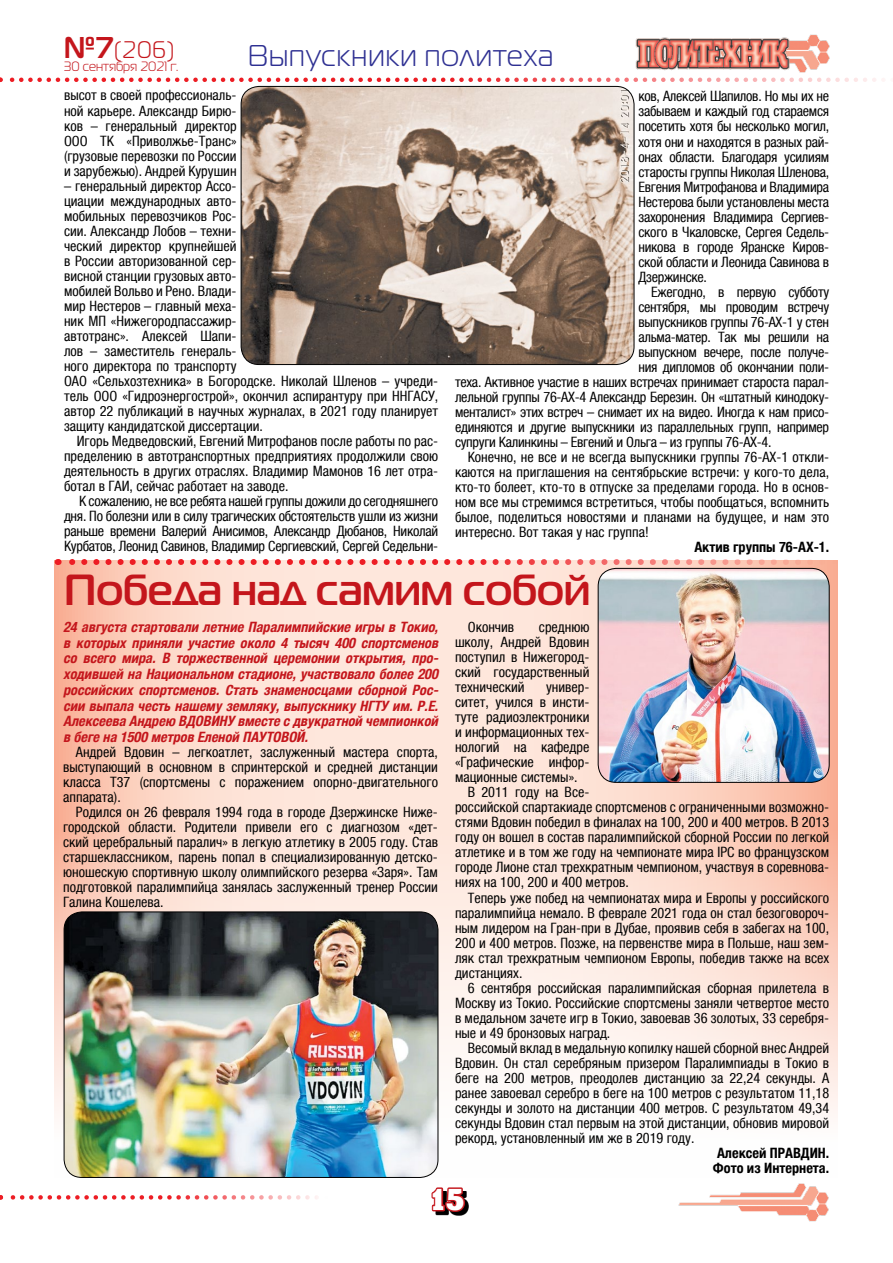
<style>
.page{position:relative;width:893px;height:1263px;background:#fff}
.page>*{position:absolute;margin:0;border:0;box-sizing:border-box;transform-origin:0 0}
.t1{font:700 43.5px "Magistral C";color:#c4161c}
.t2{font:30px "Magistral C";letter-spacing:.035em;color:#2e3092}
.t3{font:30px "Xenia Bold Cyrillic";color:#fff}
.t4{font:24px "Magistral C";color:#c4161c}
.t5{font:condensed 14.25px/15px "Helvetica Neue LTCYR";color:#000;text-align:justify}
.t6{font:condensed 14.25px "Helvetica Neue LTCYR";letter-spacing:-.02em;color:#000}
.t7{font:italic 700 condensed 14.25px/15.8px "Helvetica Neue LTCYR";color:#c4161c;text-align:justify}
.t8{font:700 condensed 14.25px/15px "Helvetica Neue LTCYR";color:#000}
.t9{font:13.5px "Magistral C";color:#c4161c}
.s1{font-weight:700;font-size:30px}
</style>
<div class="page">
<img style="left:793px;top:34px;width:36px;height:39px">
<img style="left:635px;top:37px;width:158px;height:34px">
<svg style="left:0;top:78px;width:884px;height:4px"></svg>
<svg style="left:0;top:1195px;width:317px;height:4px"></svg>
<img style="left:678px;top:1183px;width:151px;height:39px">
<svg style="left:435px;top:1201px;width:33px;height:14px"></svg>
<svg style="left:431px;top:1187px;width:36px;height:27px"></svg>
<svg style="left:54px;top:561px;width:783px;height:603px"></svg>
<svg style="left:58px;top:559px;width:764px;height:6px;background:#f8a69f"></svg>
<img style="left:598px;top:568px;width:231px;height:214px">
<div style="left:598px;top:568px;width:231px;height:214px;border:1px solid #000;border-radius:18px"></div>
<img style="left:64px;top:912px;width:374px;height:265px">
<div style="left:64px;top:912px;width:374px;height:266px;border:1px solid #000;border-radius:18px"></div>
<img style="left:241px;top:86px;width:393px;height:278px">
<div style="left:241px;top:86px;width:393px;height:279px;border:1px solid #000;border-radius:18px"></div>
<h3 class="t4" style="left:64px;top:37px;width:112px"><span class="s1">№7</span>(206)</h3>
<p class="t9" style="left:64px;top:59px;width:116px">30 сентября 2021 г.</p>
<h2 class="t2" style="left:248px;top:39px;width:307px">Выпускники политеха</h2>
<p class="t5" style="left:64px;top:88px;width:174px">высот в своей профессиональ&shy;ной карьере. Александр Бирю&shy;ков – генеральный директор ООО ТК «Приволжье-Транс» (грузовые перевозки по России и зарубежью). Андрей Курушин</p>
<p class="t5" style="left:64px;top:178px;width:376px;text-align:left">– генеральный директор Ассо-<br>циации международных авто-<br>мобильных перевозчиков Рос-<br>сии. Александр Лобов – техни-<br>ческий директор крупнейшей<br>в России авторизованной сер-<br>висной станции грузовых авто-<br>мобилей Вольво и Рено. Влади-<br>мир Нестеров – главный меха-<br>ник МП «Нижегородпассажир-<br>автотранс». Алексей Шапи-<br>лов – заместитель генераль-<br>ного директора по транспорту<br>ОАО «Сельхозтехника» в Богородске. Николай Шленов – учреди&shy;тель ООО «Гидроэнергострой», окончил аспирантуру при ННГАСУ, автор 22 публикаций в научных журналах, в 2021 году планирует защиту кандидатской диссертации.</p>
<p class="t5" style="left:64px;top:433px;width:376px;text-indent:13px">Игорь Медведовский, Евгений Митрофанов после работы по рас&shy;пределению в автотранспортных предприятиях продолжили свою деятельность в других отраслях. Владимир Мамонов 16 лет отра&shy;ботал в ГАИ, сейчас работает на заводе.</p>
<p class="t5" style="left:64px;top:493px;width:376px;text-indent:15px">К сожалению, не все ребята нашей группы дожили до сегодняшнего дня. По болезни или в силу трагических обстоятельств ушли из жизни раньше времени Валерий Анисимов, Александр Дюбанов, Николай Курбатов, Леонид Савинов, Владимир Сергиевский, Сергей Седельни-</p>
<p class="t5" style="left:638px;top:89px;width:192px">ков, Алексей Шапилов. Но мы их не забываем и каждый год стараемся посетить хотя бы несколько могил, хотя они и находятся в разных рай&shy;онах области. Благодаря усилиям старосты группы Николая Шленова, Евгения Митрофанова и Владимира Нестерова были установлены места захоронения Владимира Сергиев&shy;ского в Чкаловске, Сергея Седель&shy;никова в городе Яранске Киров&shy;ской области и Леонида Савинова в Дзержинске.</p>
<p class="t6" style="left:651px;top:284px;width:179px">Ежегодно, в первую субботу</p>
<p class="t6" style="left:638px;top:299px;width:192px">сентября, мы проводим встречу</p>
<p class="t6" style="left:638px;top:314px;width:192px">выпускников группы 76-АХ-1 у стен</p>
<p class="t6" style="left:638px;top:329px;width:192px">альма-матер. Так мы решили на</p>
<p class="t6" style="left:638px;top:344px;width:192px">выпускном вечере, после получе-</p>
<p class="t6" style="left:638px;top:359px;width:192px">ния дипломов об окончании поли-</p>
<p class="t6" style="left:455px;top:374px;width:376px">теха. Активное участие в наших встречах принимает староста парал-</p>
<p class="t6" style="left:455px;top:389px;width:376px">лельной группы 76-АХ-4 Александр Березин. Он «штатный кинодоку-</p>
<p class="t6" style="left:455px;top:404px;width:376px">менталист» этих встреч – снимает их на видео. Иногда к нам присо-</p>
<p class="t6" style="left:455px;top:419px;width:376px">единяются и другие выпускники из параллельных групп, например</p>
<p class="t6" style="left:455px;top:434px;width:318px">супруги Калинкины – Евгений и Ольга – из группы 76-АХ-4.</p>
<p class="t5" style="left:468px;top:449px;width:363px">Конечно, не все и не всегда выпускники группы 76-АХ-1 откли-</p>
<p class="t5" style="left:455px;top:464px;width:376px">каются на приглашения на сентябрьские встречи: у кого-то дела,</p>
<p class="t5" style="left:455px;top:479px;width:376px">кто-то болеет, кто-то в отпуске за пределами города. Но в основ-</p>
<p class="t5" style="left:455px;top:494px;width:376px">ном все мы стремимся встретиться, чтобы пообщаться, вспомнить</p>
<p class="t5" style="left:455px;top:509px;width:376px">былое, поделиться новостями и планами на будущее, и нам это</p>
<p class="t5" style="left:455px;top:524px;width:195px">интересно. Вот такая у нас группа!</p>
<p class="t8" style="left:694px;top:539px;width:136px">Актив группы 76-АХ-1.</p>
<h1 class="t1" style="left:64px;top:563px;width:527px">Победа над самим собой</h1>
<p class="t5" style="left:468px;top:620px;width:48px">Окончив</p>
<p class="t7" style="left:63px;top:619px;width:380px">24 августа стартовали летние Паралимпийские игры в Токио, в которых приняли участие около 4 тысяч 400 спортсменов со всего мира. В торжественной церемонии открытия, про&shy;ходившей на Национальном стадионе, участвовало более 200 российских спортсменов. Стать знаменосцами сборной Рос&shy;сии выпала честь нашему земляку, выпускнику НГТУ им. Р.Е.<br>Алексеева Андрею ВДОВИНУ вместе с двукратной чемпионкой в беге на 1500 метров Еленой ПАУТОВОЙ.</p>
<p class="t5" style="left:63px;top:745px;width:376px;text-indent:13px">Андрей Вдовин – легкоатлет, заслуженный мастера спорта, выступающий в основном в спринтерской и средней дистанции класса T37 (спортсмены с поражением опорно-двигательного аппарата).</p>
<p class="t5" style="left:63px;top:805px;width:376px;text-indent:13px">Родился он 26 февраля 1994 года в городе Дзержинске Ниже&shy;городской области. Родители привели его с диагнозом «дет&shy;ский церебральный паралич» в легкую атлетику в 2005 году. Став старшеклассником, парень попал в специализированную детско&shy;юношескую спортивную школу олимпийского резерва «Заря». Там подготовкой паралимпийца занялась заслуженный тренер России Галина Кошелева.</p>
<p class="t5" style="left:455px;top:620px;width:136px;text-indent:84px">среднюю школу, Андрей Вдовин поступил в Нижегород&shy;ский государственный технический</p>
<p class="t5" style="left:546px;top:680px;width:45px">универ-</p>
<p class="t5" style="left:455px;top:695px;width:136px">ситет, учился в инсти-</p>
<p class="t5" style="left:455px;top:710px;width:136px">туте радиоэлектроники</p>
<p class="t5" style="left:455px;top:725px;width:136px">и информационных тех-</p>
<p class="t5" style="left:455px;top:740px;width:136px">нологий на кафедре</p>
<p class="t5" style="left:455px;top:755px;width:136px">«Графические инфор-</p>
<p class="t5" style="left:455px;top:770px;width:124px">мационные системы».</p>
<p class="t5" style="left:468px;top:785px;width:123px">В 2011 году на Все-</p>
<p class="t5" style="left:455px;top:800px;width:376px">российской спартакиаде спортсменов с ограниченными возможно-</p>
<p class="t5" style="left:455px;top:815px;width:376px">стями Вдовин победил в финалах на 100, 200 и 400 метров. В 2013</p>
<p class="t5" style="left:455px;top:830px;width:376px">году он вошел в состав паралимпийской сборной России по легкой</p>
<p class="t5" style="left:455px;top:845px;width:376px">атлетике и в том же году на чемпионате мира IPC во французском</p>
<p class="t5" style="left:455px;top:860px;width:376px">городе Лионе стал трехкратным чемпионом, участвуя в соревнова-</p>
<p class="t5" style="left:455px;top:875px;width:175px">ниях на 100, 200 и 400 метров.</p>
<p class="t5" style="left:468px;top:890px;width:363px">Теперь уже побед на чемпионатах мира и Европы у российского</p>
<p class="t5" style="left:455px;top:905px;width:376px">паралимпийца немало. В феврале 2021 года он стал безоговороч-</p>
<p class="t5" style="left:455px;top:920px;width:376px">ным лидером на Гран-при в Дубае, проявив себя в забегах на 100,</p>
<p class="t5" style="left:455px;top:935px;width:376px">200 и 400 метров. Позже, на первенстве мира в Польше, наш зем-</p>
<p class="t5" style="left:455px;top:950px;width:376px">ляк стал трехкратным чемпионом Европы, победив также на всех</p>
<p class="t5" style="left:455px;top:965px;width:69px">дистанциях.</p>
<p class="t5" style="left:468px;top:980px;width:363px">6 сентября российская паралимпийская сборная прилетела в</p>
<p class="t5" style="left:455px;top:995px;width:376px">Москву из Токио. Российские спортсмены заняли четвертое место</p>
<p class="t5" style="left:455px;top:1010px;width:376px">в медальном зачете игр в Токио, завоевав 36 золотых, 33 серебря-</p>
<p class="t5" style="left:455px;top:1025px;width:157px">ные и 49 бронзовых наград.</p>
<p class="t5" style="left:468px;top:1040px;width:363px">Весомый вклад в медальную копилку нашей сборной внес Андрей</p>
<p class="t5" style="left:455px;top:1055px;width:376px">Вдовин. Он стал серебряным призером Паралимпиады в Токио в</p>
<p class="t5" style="left:455px;top:1070px;width:376px">беге на 200 метров, преодолев дистанцию за 22,24 секунды. А</p>
<p class="t5" style="left:455px;top:1085px;width:376px">ранее завоевал серебро в беге на 100 метров с результатом 11,18</p>
<p class="t5" style="left:455px;top:1100px;width:376px">секунды и золото на дистанции 400 метров. С результатом 49,34</p>
<p class="t5" style="left:455px;top:1115px;width:376px">секунды Вдовин стал первым на этой дистанции, обновив мировой</p>
<p class="t5" style="left:455px;top:1130px;width:241px">рекорд, установленный им же в 2019 году.</p>
<p class="t8" style="left:713px;top:1145px;width:118px">Алексей ПРАВДИН.<br>Фото из Интернета.</p>
<h2 class="t3" style="left:429px;top:1182px;width:37px">15</h2>
</div>
